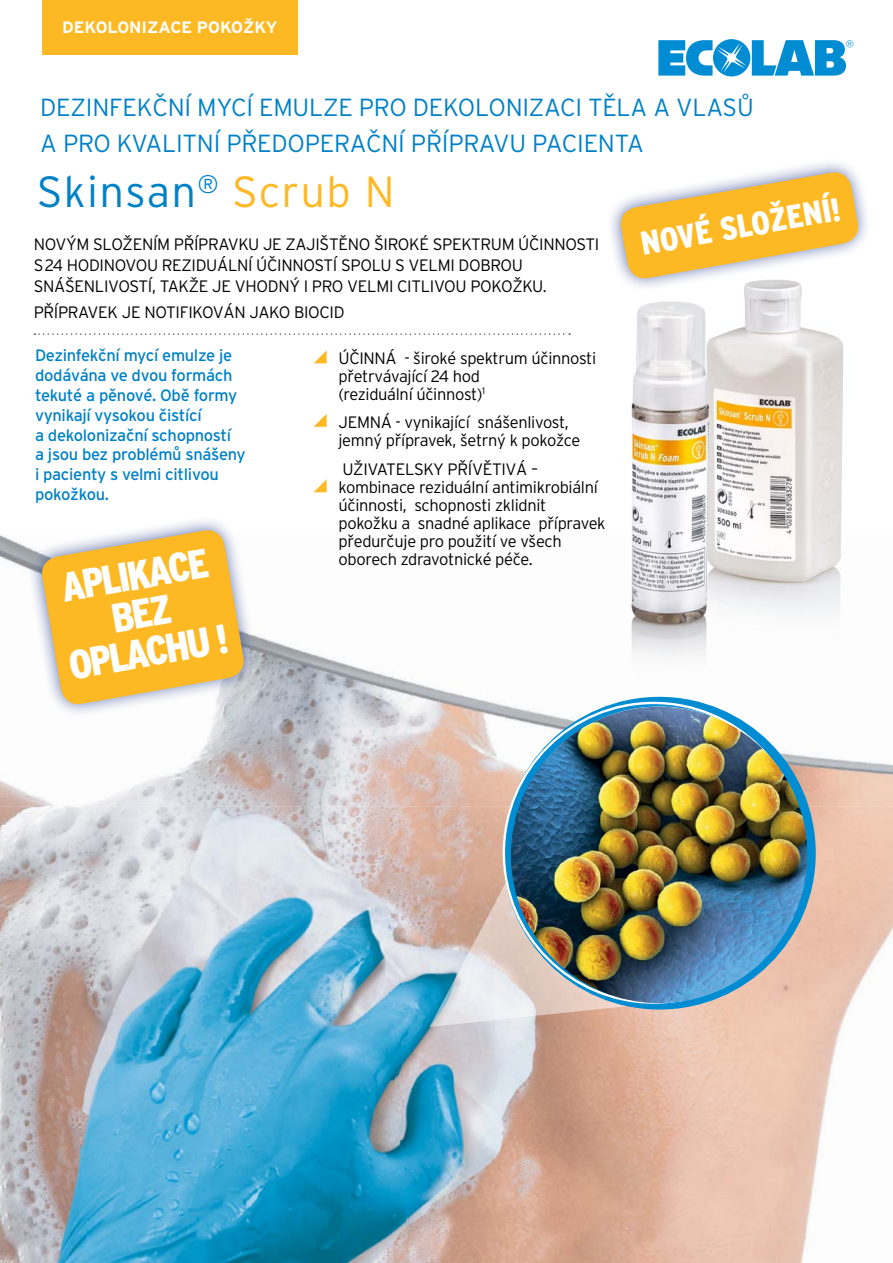
<style>
.page{position:relative;width:893px;height:1263px;background:#fff}
.page>*{position:absolute;margin:0;border:0;box-sizing:border-box;transform-origin:0 0}
.t1{font:43.5px "Interstate Light CE";color:#0081c6}
.t2{font:900 condensed 40.95px/39px "Interstate";color:#fff;text-align:center}
.t3{font:900 condensed 33px "Interstate";color:#fff}
.t4{font:24.75px/36px "Interstate Light CE";letter-spacing:-.01em;color:#0081c6}
.t5{font:16.5px/18px "Interstate Light CE";letter-spacing:-.02em;color:#000}
.t6{font:16.5px/19.8px "Interstate Regular CE";letter-spacing:-.02em;color:#0081c6}
.t7{font:16.5px "Interstate Bold CE";color:#fff}
.s1{color:#fdb924}
</style>
<div class="page">
<img style="left:393px;top:806px;width:300px;height:214px">
<img style="left:90px;top:806px;width:303px;height:239px">
<img style="left:0;top:806px;width:90px;height:457px">
<img style="left:693px;top:806px;width:200px;height:416px">
<img style="left:392px;top:1020px;width:337px;height:243px">
<img style="left:74px;top:1045px;width:336px;height:218px">
<div style="left:727px;top:1222px;width:81px;height:41px;background:#e9c3b1"></div>
<img style="left:379px;top:1260px;width:31px;height:3px">
<img style="left:262px;top:638px;width:365px;height:91px">
<img style="left:0;top:535px;width:262px;height:271px">
<img style="left:692px;top:700px;width:201px;height:106px">
<img style="left:258px;top:729px;width:314px;height:77px">
<svg style="left:658px;top:39px;width:195px;height:37px"></svg>
<svg style="left:34px;top:333px;width:536px;height:2px"></svg>
<div style="left:43px;top:0;width:255px;height:54px;background:#fdb924"></div>
<svg style="left:20px;top:520px;width:245px;height:205px"></svg>
<svg style="left:39px;top:527px;width:207px;height:180px;background:#f5c459"></svg>
<svg style="left:611px;top:162px;width:256px;height:125px"></svg>
<svg style="left:314px;top:350px;width:13px;height:13px"></svg>
<svg style="left:314px;top:414px;width:13px;height:13px"></svg>
<svg style="left:314px;top:479px;width:13px;height:13px"></svg>
<svg style="left:429px;top:842px;width:243px;height:185px;background:#cec0ba"></svg>
<div style="left:503px;top:697px;width:313px;height:312px;border:10px solid #008cd2;border-radius:50%"></div>
<img style="left:511px;top:707px;width:296px;height:296px;border-radius:148px">
<img style="left:698px;top:265px;width:155px;height:348px">
<img style="left:613px;top:287px;width:111px;height:413px">
<p class="t7" style="left:62px;top:17px;width:217px">DEKOLONIZACE POKOŽKY</p>
<h3 class="t4" style="left:40px;top:88px;width:715px">Dezinfekční mycí emulze pro dekolonizaci těla a vlasů a pro kvalitní předoperační přípravu pacienta</h3>
<h1 class="t1" style="left:37px;top:166px;width:351px">Skinsan<sup>®</sup> <span class="s1">Scrub N</span></h1>
<p class="t5" style="left:34px;top:233px;width:567px;line-height:21px">novým složením přípravku je zajištěno široké spektrum účinnosti s 24 hodinovou reziduální účinností spolu s velmi dobrou snášenlivostí, takže je vhodný i pro velmi citlivou pokožku.</p>
<p class="t5" style="left:34px;top:303px;width:310px">Přípravek je notifikován jako biocid</p>
<h3 class="t3" style="left:637px;top:222px;width:203px;rotate:-10deg">NOVÉ SLOŽENÍ!</h3>
<p class="t6" style="left:35px;top:345px;width:212px">Dezinfekční mycí emulze je dodávána ve dvou formách tekuté a pěnové. Obě formy vynikají vysokou čistící<br>a dekolonizační schopností<br>a jsou bez problémů snášeny i pacienty s velmi citlivou pokožkou.</p>
<h2 class="t2" style="left:52px;top:568px;width:162px;rotate:-10deg">APLIKACE<br>BEZ<br>OPLACHU !</h2>
<p class="t5" style="left:338px;top:348px;width:11px">ÚČINNÁ</p>
<p class="t5" style="left:338px;top:348px;width:259px;text-indent:66px">- široké spektrum účinnosti přetrvávající 24 hod<br>(reziduální účinnost)<sup>1</sup></p>
<p class="t5" style="left:338px;top:413px;width:12px">JEMNÁ</p>
<p class="t5" style="left:338px;top:413px;width:243px;text-indent:57px">- vynikající snášenlivost, jemný přípravek, šetrný k pokožce</p>
<p class="t5" style="left:342px;top:459px;width:11px">UŽIVATELSKY</p>
<p class="t5" style="left:448px;top:459px;width:10px">PŘÍVĚTIVÁ</p>
<p class="t5" style="left:338px;top:459px;width:269px;text-indent:193px">– kombinace reziduální antimikrobiální účinnosti, schopnosti zklidnit pokožku a snadné aplikace přípravek předurčuje pro použití ve všech oborech zdravotnické péče.</p>
</div>
